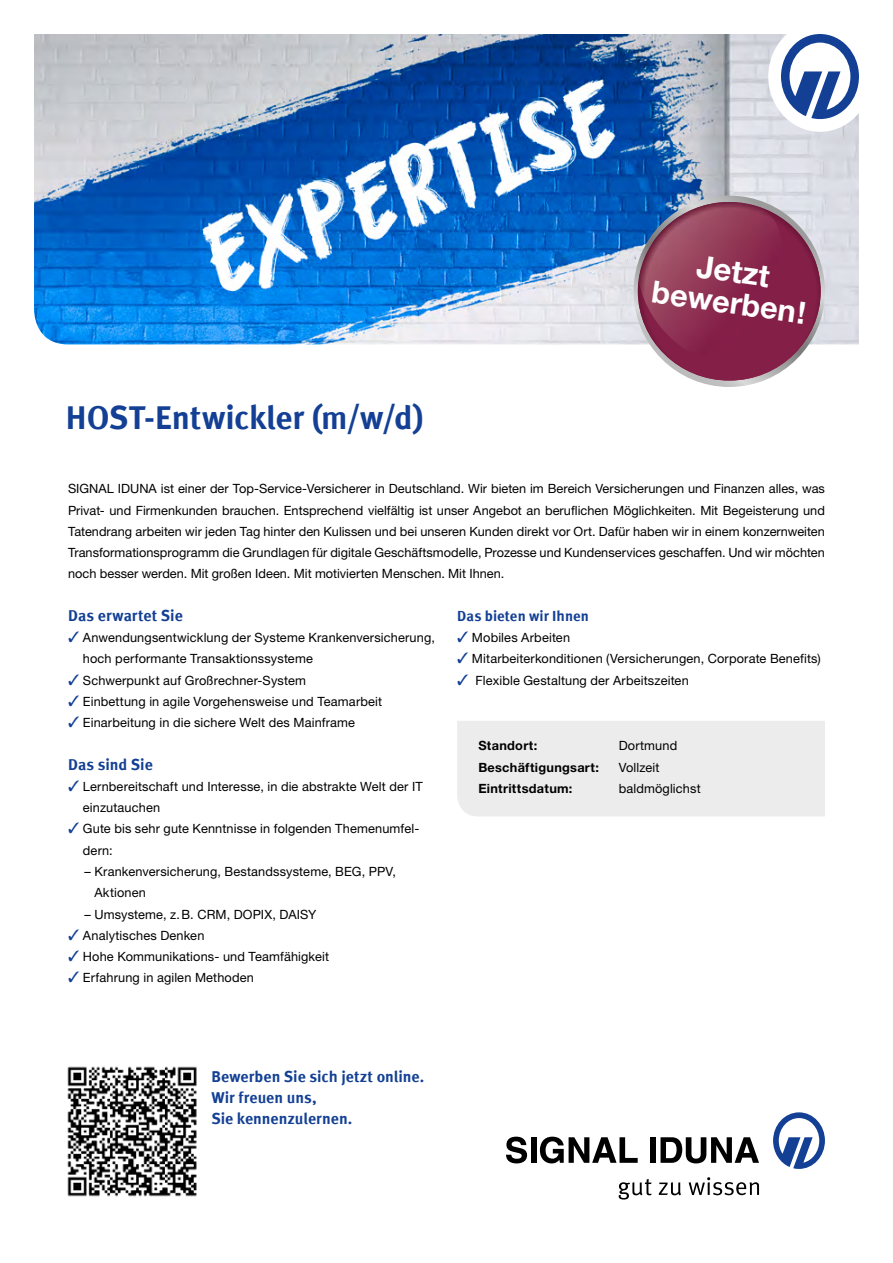
<style>
.page{position:relative;width:893px;height:1263px;background:#fff}
.page>*{position:absolute;margin:0;border:0;box-sizing:border-box;transform-origin:0 0}
.Überschrift_24_pt_We{font:700 33px "Meta Offc Pro";letter-spacing:-.01em;color:#134094}
.t1{font:700 31.2px "Helvetica Neue LTW1 G";color:#fff}
.t2{font:700 30.75px "Helvetica Neue LTW1 G";color:#fff}
.Zwischenüberschrift{font:700 15.75px/21.3px "Meta Offc Pro";color:#134094}
.Zwischenüberschrift-2{font:700 14.7px "Meta Offc Pro";letter-spacing:.005em;color:#134094}
.Aufzählung_Haken_8_5{font:12.75px/21.3px "Helvetica Neue LTW1 G";letter-spacing:.01em;color:#000}
.Fließtext_8_5_pt_Sch{font:12.75px/21.3px "Helvetica Neue LTW1 G";letter-spacing:.005em;color:#000;text-align:justify}
.Fließtext_8_5_pt_Sch-2{font:700 12.75px "Helvetica Neue LTW1 G";letter-spacing:.025em;color:#000}
.s1{color:#134094}
</style>
<div class="page">
<img style="left:34px;top:34px;width:825px;height:310px">
<svg style="left:634px;top:196px;width:191px;height:191px"></svg>
<img style="left:638px;top:207px;width:183px;height:174px">
<img style="left:639px;top:202px;width:155px;height:153px">
<img style="left:67px;top:1066px;width:130px;height:131px">
<div style="left:768px;top:21px;width:104px;height:111px;background:#fff;border-radius:50%"></div>
<svg style="left:781px;top:34px;width:78px;height:85px"></svg>
<div style="left:850px;top:0;width:43px;height:43px;background:#fff"></div>
<svg style="left:506px;top:1137px;width:21px;height:26px"></svg>
<div style="left:531px;top:1137px;width:5px;height:26px;background:#000"></div>
<svg style="left:540px;top:1137px;width:98px;height:26px"></svg>
<div style="left:650px;top:1137px;width:5px;height:26px;background:#000"></div>
<svg style="left:660px;top:1137px;width:99px;height:26px"></svg>
<svg style="left:619px;top:1179px;width:33px;height:20px"></svg>
<svg style="left:659px;top:1182px;width:22px;height:13px"></svg>
<svg style="left:689px;top:1177px;width:70px;height:18px"></svg>
<svg style="left:773px;top:1112px;width:52px;height:57px"></svg>
<div style="left:457px;top:721px;width:368px;height:95px;background:#ececed"></div>
<p class="Überschrift_24_pt_We" style="left:66px;top:392px;width:359px">HOST-Entwickler (m/w/d)</p>
<p class="t1" style="left:700px;top:247px;width:75px;rotate:8deg">Jetzt</p>
<p class="t2" style="left:655px;top:272px;width:157px;rotate:8deg">bewerben!</p>
<p class="Fließtext_8_5_pt_Sch" style="left:68px;top:478px;width:758px">SIGNAL IDUNA ist einer der Top-Service-Versicherer in Deutschland. Wir bieten im Bereich Versicherungen und Finanzen alles, was Privat- und Firmenkunden brauchen. Entsprechend vielfältig ist unser Angebot an beruflichen Möglichkeiten. Mit Begeisterung und Tatendrang arbeiten wir jeden Tag hinter den Kulissen und bei unseren Kunden direkt vor Ort. Dafür haben wir in einem konzernweiten Transformationsprogramm die Grundlagen für digitale Geschäftsmodelle, Prozesse und Kundenservices geschaffen. Und wir möchten noch besser werden. Mit großen Ideen. Mit motivierten Menschen. Mit Ihnen.</p>
<p class="Zwischenüberschrift" style="left:68px;top:604px;width:116px">Das erwartet Sie</p>
<p class="Aufzählung_Haken_8_5" style="left:83px;top:627px;width:354px;text-indent:-15px"><span class="s1">✓</span> Anwendungsentwicklung der Systeme Krankenversicherung, hoch performante Transaktionssysteme</p>
<p class="Aufzählung_Haken_8_5" style="left:68px;top:669px;width:239px"><span class="s1">✓</span> Schwerpunkt auf Großrechner-System</p>
<p class="Aufzählung_Haken_8_5" style="left:68px;top:691px;width:316px"><span class="s1">✓</span> Einbettung in agile Vorgehensweise und Teamarbeit</p>
<p class="Aufzählung_Haken_8_5" style="left:68px;top:712px;width:289px"><span class="s1">✓</span> Einarbeitung in die sichere Welt des Mainframe</p>
<p class="Zwischenüberschrift" style="left:68px;top:752px;width:86px">Das sind Sie</p>
<p class="Aufzählung_Haken_8_5" style="left:83px;top:776px;width:341px;text-indent:-15px"><span class="s1">✓</span> Lernbereitschaft und Interesse, in die abstrakte Welt der IT einzutauchen</p>
<p class="Aufzählung_Haken_8_5" style="left:83px;top:818px;width:338px;text-indent:-15px"><span class="s1">✓</span> Gute bis sehr gute Kenntnisse in folgenden Themenumfel&shy;dern:</p>
<p class="Aufzählung_Haken_8_5" style="left:94px;top:861px;width:303px;text-indent:-10px">– Krankenversicherung, Bestandssysteme, BEG, PPV,<br>Aktionen</p>
<p class="Aufzählung_Haken_8_5" style="left:85px;top:903px;width:234px">– Umsysteme, z.B. CRM, DOPIX, DAISY</p>
<p class="Aufzählung_Haken_8_5" style="left:68px;top:924px;width:138px"><span class="s1">✓</span> Analytisches Denken</p>
<p class="Aufzählung_Haken_8_5" style="left:68px;top:946px;width:263px"><span class="s1">✓</span> Hohe Kommunikations- und Teamfähigkeit</p>
<p class="Aufzählung_Haken_8_5" style="left:68px;top:967px;width:187px"><span class="s1">✓</span> Erfahrung in agilen Methoden</p>
<p class="Zwischenüberschrift-2" style="left:457px;top:604px;width:133px">Das bieten wir Ihnen</p>
<p class="Aufzählung_Haken_8_5" style="left:457px;top:627px;width:114px"><span class="s1">✓</span> Mobiles Arbeiten</p>
<p class="Aufzählung_Haken_8_5" style="left:457px;top:648px;width:365px"><span class="s1">✓</span> Mitarbeiterkonditionen (Versicherungen, Corporate Benefits)</p>
<p class="Aufzählung_Haken_8_5" style="left:457px;top:669px;width:233px"><span class="s1">✓</span> Flexible Gestaltung der Arbeitszeiten</p>
<p class="Fließtext_8_5_pt_Sch-2" style="left:478px;top:738px;width:60px">Standort:</p>
<p class="Fließtext_8_5_pt_Sch" style="left:619px;top:735px;width:60px">Dortmund</p>
<p class="Fließtext_8_5_pt_Sch-2" style="left:478px;top:759px;width:122px">Beschäftigungsart:</p>
<p class="Fließtext_8_5_pt_Sch" style="left:619px;top:756px;width:42px">Vollzeit</p>
<p class="Fließtext_8_5_pt_Sch-2" style="left:478px;top:780px;width:96px">Eintrittsdatum:</p>
<p class="Fließtext_8_5_pt_Sch" style="left:619px;top:778px;width:84px">baldmöglichst</p>
<p class="Zwischenüberschrift" style="left:211px;top:1064px;width:214px">Bewerben Sie sich jetzt online.<br>Wir freuen uns,<br>Sie kennenzulernen.</p>
</div>
